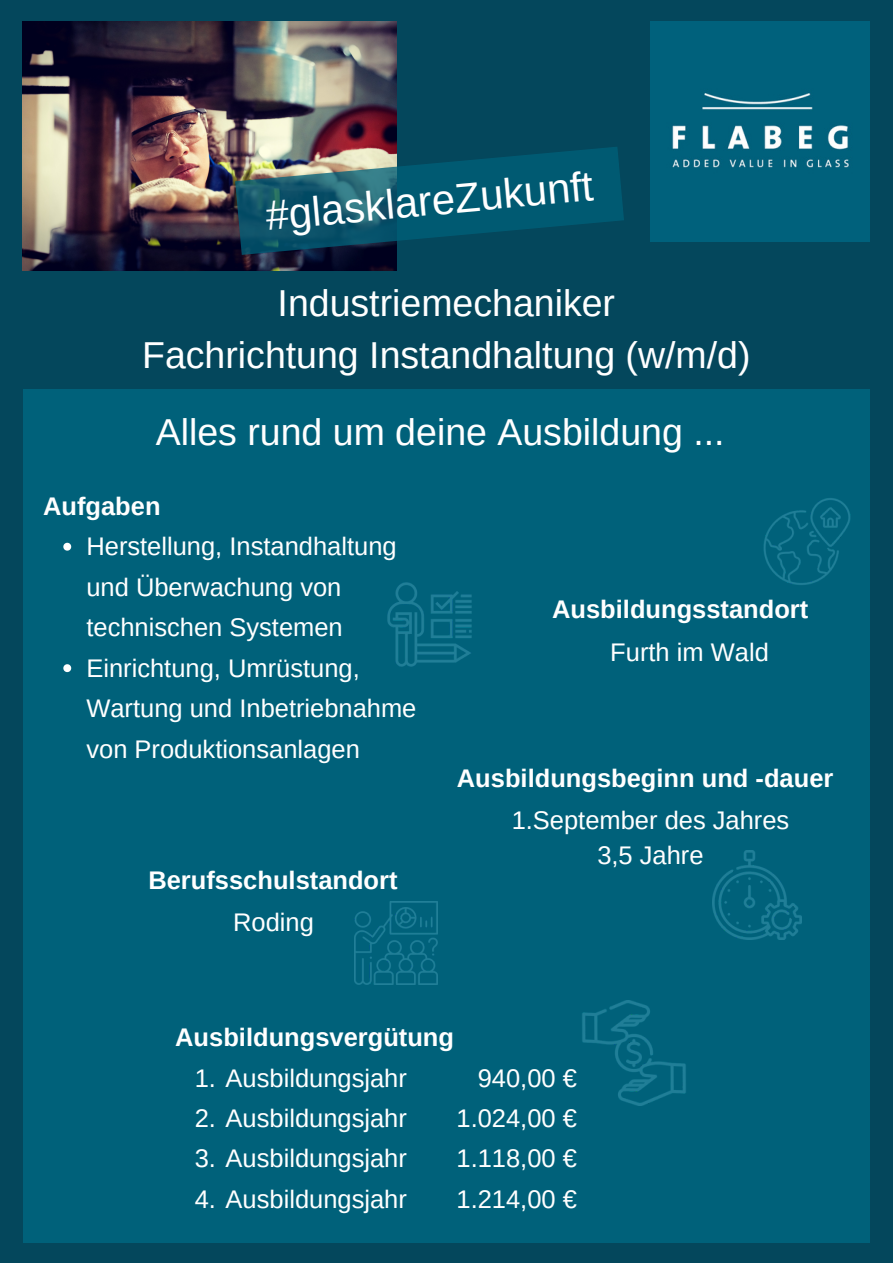
<style>
.page{position:relative;width:893px;height:1264px;background:#fff}
.page>*{position:absolute;margin:0;border:0;box-sizing:border-box;transform-origin:0 0}
.t1{font:41.7px "Arimo";color:#fff}
.t2{font:37.5px/51.8px "Arimo";color:#fff;text-align:center}
.t3{font:25.5px/40.5px "Arimo";color:#fff}
.t4{font:700 25.5px "Arimo";color:#fff}
</style>
<div class="page">
<div style="left:0;top:0;width:892px;height:1262px;background:#04475c"></div>
<div style="left:650px;top:22px;width:219px;height:219px;background:#00617c"></div>
<img style="left:23px;top:22px;width:373px;height:248px">
<div style="left:23px;top:389px;width:846px;height:853px;background:#00617a"></div>
<svg style="left:63px;top:543px;width:8px;height:7px"></svg>
<svg style="left:63px;top:664px;width:8px;height:8px"></svg>
<img style="left:387px;top:582px;width:85px;height:85px">
<img style="left:712px;top:850px;width:89px;height:89px">
<img style="left:763px;top:498px;width:88px;height:87px">
<img style="left:354px;top:901px;width:83px;height:83px">
<img style="left:582px;top:1000px;width:104px;height:105px">
<svg style="left:235px;top:147px;width:389px;height:108px"></svg>
<h1 class="t1" style="left:264px;top:192px;width:330px;rotate:-5deg">#glasklareZukunft</h1>
<h2 class="t2" style="left:142px;top:277px;width:610px">Industriemechaniker<br>Fachrichtung Instandhaltung (w/m/d)</h2>
<h2 class="t2" style="left:156px;top:406px;width:570px">Alles rund um deine Ausbildung ...</h2>
<p class="t4" style="left:43px;top:491px;width:119px">Aufgaben</p>
<p class="t3" style="left:86px;top:526px;width:331px">Herstellung, Instandhaltung und Überwachung von technischen Systemen<br>Einrichtung, Umrüstung,<br>Wartung und Inbetriebnahme von Produktionsanlagen</p>
<p class="t4" style="left:148px;top:866px;width:251px">Berufsschulstandort</p>
<p class="t3" style="left:233px;top:901px;width:82px">Roding</p>
<p class="t4" style="left:552px;top:595px;width:258px">Ausbildungsstandort</p>
<p class="t3" style="left:610px;top:632px;width:160px">Furth im Wald</p>
<p class="t4" style="left:457px;top:764px;width:378px">Ausbildungsbeginn und -dauer</p>
<p class="t3" style="left:511px;top:802px;width:279px;line-height:34.8px;text-align:center">1.September des Jahres<br>3,5 Jahre</p>
<p class="t4" style="left:175px;top:1022px;width:280px">Ausbildungsvergütung</p>
<p class="t3" style="left:195px;top:1057px;width:214px">1. Ausbildungsjahr</p>
<p class="t3" style="left:477px;top:1057px;width:101px">940,00 €</p>
<p class="t3" style="left:195px;top:1097px;width:214px">2. Ausbildungsjahr</p>
<p class="t3" style="left:456px;top:1097px;width:122px">1.024,00 €</p>
<p class="t3" style="left:195px;top:1138px;width:214px">3. Ausbildungsjahr</p>
<p class="t3" style="left:456px;top:1138px;width:122px">1.118,00 €</p>
<p class="t3" style="left:195px;top:1178px;width:214px">4. Ausbildungsjahr</p>
<p class="t3" style="left:456px;top:1178px;width:122px">1.214,00 €</p>
</div>
